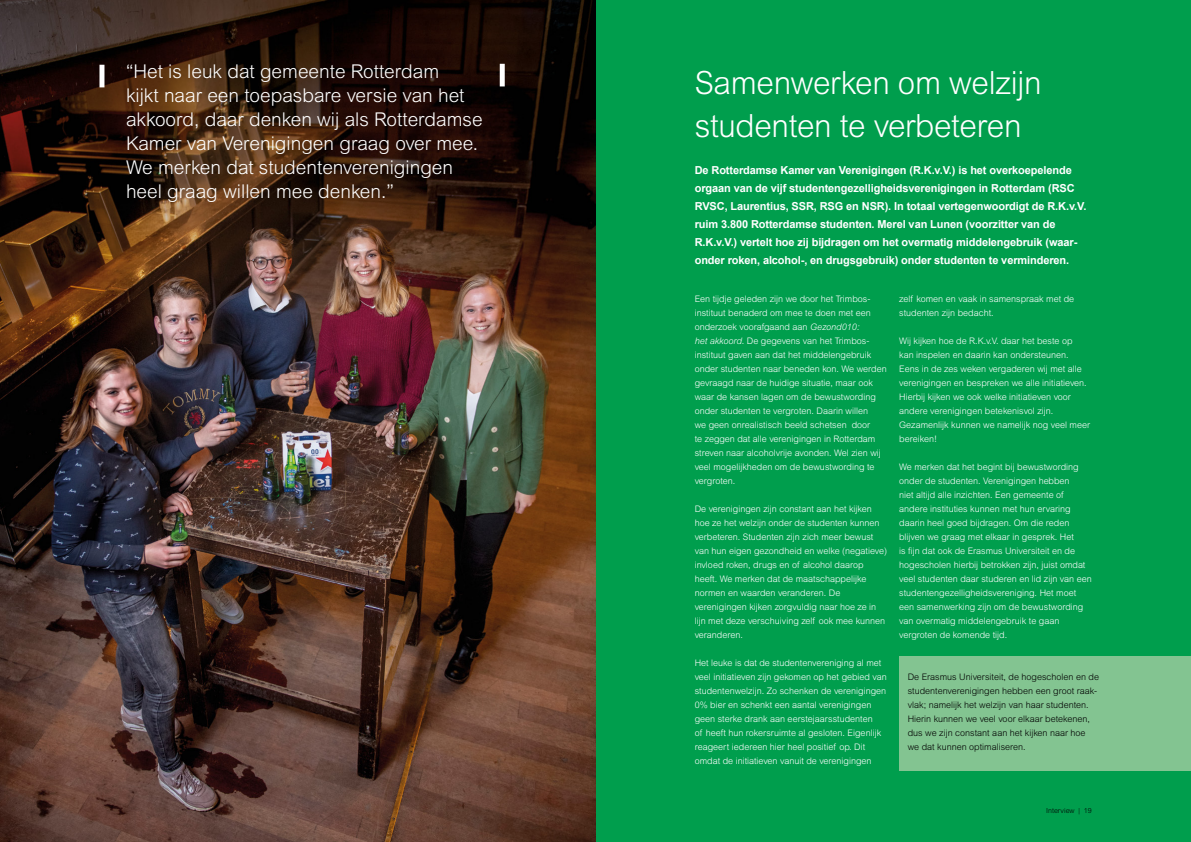
<style>
.page{position:relative;width:1191px;height:842px;background:#fff}
.page>*{position:absolute;margin:0;border:0;box-sizing:border-box;transform-origin:0 0}
.t1{font:300 32px/43px "Arial MT Std";letter-spacing:-.01em;color:#fff}
.t2{font:300 19px/24.1px "Arial MT Std";color:#fff}
.t3{font:700 11px/18px "Arial";letter-spacing:-.01em;color:#fff}
.t4{font:300 9px/14px "Arial MT Std";color:#fff}
.t5{font:300 9px/14px "Arial MT Std";color:#000}
.t6{font:300 7px "Arial MT Std";color:#000}
.s1{font-style:italic}
</style>
<div class="page">
<div style="left:595px;top:0;width:596px;height:842px;background:#009e4d"></div>
<img style="left:0;top:0;width:595px;height:842px">
<div style="left:899px;top:657px;width:292px;height:114px;background:#83c491"></div>
<div style="left:99px;top:65px;width:5px;height:22px;background:#fff"></div>
<div style="left:500px;top:64px;width:5px;height:22px;background:#fff"></div>
<h2 class="t2" style="left:126px;top:59px;width:358px">“Het is leuk dat gemeente Rotterdam<br>kijkt naar een toepasbare versie van het akkoord, daar denken wij als Rotterdamse Kamer van Verenigingen graag over mee.<br>We merken dat studentenverenigingen heel graag willen mee denken.”</h2>
<p class="t1" style="left:694px;top:61px;width:348px">Samenwerken om welzijn studenten te verbeteren</p>
<h4 class="t3" style="left:694px;top:161px;width:393px">De Rotterdamse Kamer van Verenigingen (R.K.v.V.) is het overkoepelende orgaan van de vijf studentengezelligheidsverenigingen in Rotterdam (RSC RVSC, Laurentius, SSR, RSG en NSR). In totaal vertegenwoordigt de R.K.v.V. ruim 3.800 Rotterdamse studenten. Merel van Lunen (voorzitter van de R.K.v.V.) vertelt hoe zij bijdragen om het overmatig middelengebruik (waar&shy;onder roken, alcohol-, en drugsgebruik) onder studenten te verminderen.</h4>
<p class="t4" style="left:694px;top:292px;width:194px">Een tijdje geleden zijn we door het Trimbos&shy;instituut benaderd om mee te doen met een onderzoek voorafgaand aan <span class="s1">Gezond010:<br>het akkoord</span>. De gegevens van het Trimbos&shy;instituut gaven aan dat het middelengebruik onder studenten naar beneden kon. We werden gevraagd naar de huidige situatie, maar ook waar de kansen lagen om de bewustwording onder studenten te vergroten. Daarin willen<br>we geen onrealistisch beeld schetsen door<br>te zeggen dat alle verenigingen in Rotterdam streven naar alcoholvrije avonden. Wel zien wij veel mogelijkheden om de bewustwording te vergroten.</p>
<p class="t4" style="left:694px;top:502px;width:194px">De verenigingen zijn constant aan het kijken hoe ze het welzijn onder de studenten kunnen verbeteren. Studenten zijn zich meer bewust van hun eigen gezondheid en welke (negatieve) invloed roken, drugs en of alcohol daarop heeft. We merken dat de maatschappelijke normen en waarden veranderen. De verenigingen kijken zorgvuldig naar hoe ze in lijn met deze verschuiving zelf ook mee kunnen veranderen.</p>
<p class="t4" style="left:694px;top:656px;width:194px">Het leuke is dat de studentenvereniging al met veel initiatieven zijn gekomen op het gebied van studentenwelzijn. Zo schenken de verenigingen 0% bier en schenkt een aantal verenigingen geen sterke drank aan eerstejaarsstudenten<br>of heeft hun rokersruimte al gesloten. Eigenlijk reageer t iedereen hier heel positief op. Dit omdat de initiatieven vanuit de verenigingen</p>
<p class="t4" style="left:899px;top:292px;width:176px">zelf komen en vaak in samenspraak met de studenten zijn bedacht.</p>
<p class="t4" style="left:899px;top:334px;width:192px">Wij kijken hoe de R.K.v.V. daar het beste op<br>kan inspelen en daarin kan ondersteunen.<br>Eens in de zes weken vergaderen wij met alle verenigingen en bespreken we alle initiatieven.<br>Hierbij kijken we ook welke initiatieven voor andere verenigingen betekenisvol zijn.<br>Gezamenlijk kunnen we namelijk nog veel meer bereiken!</p>
<p class="t4" style="left:899px;top:460px;width:194px">We merken dat het begint bij bewustwording onder de studenten. Verenigingen hebben<br>niet altijd alle inzichten. Een gemeente of andere instituties kunnen met hun ervaring daarin heel goed bijdragen. Om die reden blijven we graag met elkaar in gesprek. Het<br>is fjn dat ook de Erasmus Universiteit en de hogescholen hierbij betrokken zijn, juist omdat veel studenten daar studeren en lid zijn van een studentengezelligheidsvereniging. Het moet een samenwerking zijn om de bewustwording van overmatig middelengebruik te gaan vergroten de komende tijd.</p>
<p class="t5" style="left:907px;top:670px;width:193px">De Erasmus Universiteit, de hogescholen en de studentenverenigingen hebben een groot raak&shy;vlak; namelijk het welzijn van haar studenten.<br>Hierin kunnen we veel voor elkaar betekenen, dus we zijn constant aan het kijken naar hoe we dat kunnen optimaliseren.</p>
<p class="t6" style="left:1046px;top:807px;width:47px">Interview | 19</p>
</div>
